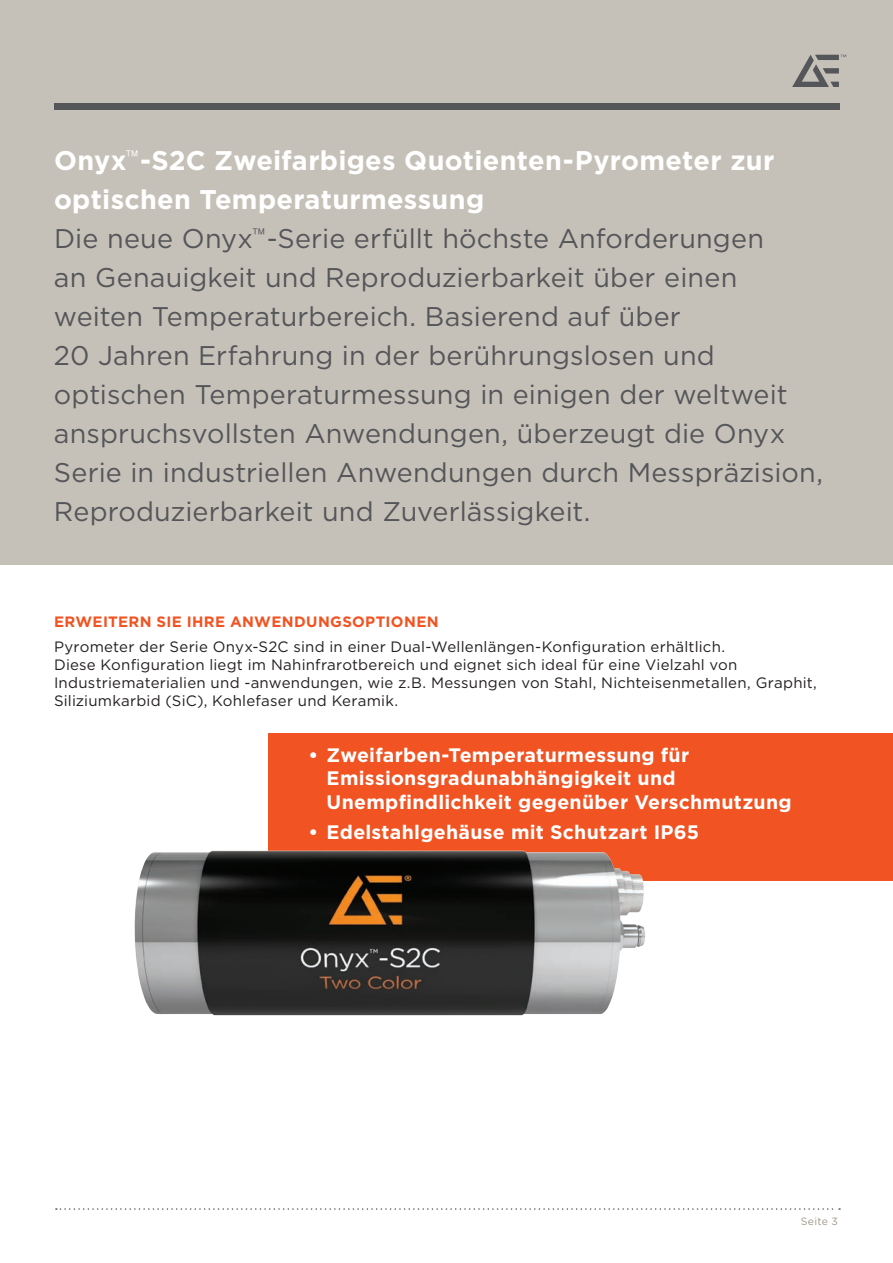
<style>
.page{position:relative;width:893px;height:1263px;background:#fff}
.page>*{position:absolute;margin:0;border:0;box-sizing:border-box;transform-origin:0 0}
.Intro1{font:27px/39px "Gotham";letter-spacing:.005em;color:#55565a}
.Intro1-2{font:700 27px/39px "Gotham";letter-spacing:.01em;color:#fff}
.CalloutBullet{font:700 19.5px/23.4px "Gotham";letter-spacing:.015em;color:#fff}
.body{font:15px/18px "Gotham";letter-spacing:.015em;color:#231f20}
.HeadSub{font:700 15px "Gotham";letter-spacing:.025em;color:#f15322}
.Page_Tan{font:10.5px "Gotham";letter-spacing:.025em;color:#a1988a}
</style>
<div class="page">
<div style="left:268px;top:733px;width:625px;height:147px;background:#f15322"></div>
<img style="left:134px;top:850px;width:525px;height:166px">
<svg style="left:56px;top:1208px;width:784px;height:2px"></svg>
<div style="left:0;top:0;width:893px;height:565px;background:#c6c1b8"></div>
<svg style="left:792px;top:55px;width:54px;height:32px"></svg>
<div style="left:54px;top:103px;width:785px;height:6px;background:#55565a"></div>
<p class="Intro1-2" style="left:54px;top:141px;width:722px">Onyx -S2C Zweifarbiges Quotienten-Pyrometer zur optischen Temperaturmessung</p>
<p class="Intro1" style="left:54px;top:218px;width:770px">Die neue Onyx -Serie erfüllt höchste Anforderungen<br>an Genauigkeit und Reproduzierbarkeit über einen weiten Temperaturbereich. Basierend auf über<br>20 Jahren Erfahrung in der berührungslosen und optischen Temperaturmessung in einigen der weltweit anspruchsvollsten Anwendungen, überzeugt die Onyx Serie in industriellen Anwendungen durch Messpräzision, Reproduzierbarkeit und Zuverlässigkeit.</p>
<p class="HeadSub" style="left:54px;top:612px;width:386px">ERWEITERN SIE IHRE ANWENDUNGSOPTIONEN</p>
<p class="body" style="left:54px;top:637px;width:764px">Pyrometer der Serie Onyx-S2C sind in einer Dual-Wellenlängen-Konfiguration erhältlich.<br>Diese Konfiguration liegt im Nahinfrarotbereich und eignet sich ideal für eine Vielzahl von Industriematerialien und -anwendungen, wie z.B. Messungen von Stahl, Nichteisenmetallen, Graphit, Siliziumkarbid (SiC), Kohlefaser und Keramik.</p>
<p class="CalloutBullet" style="left:327px;top:743px;width:467px;text-indent:-18px">• Zweifarben-Temperaturmessung für<br>Emissionsgradunabhängigkeit und<br>Unempfindlichkeit gegenüber Verschmutzung</p>
<p class="CalloutBullet" style="left:309px;top:820px;width:392px">• Edelstahlgehäuse mit Schutzart IP65</p>
<p class="Page_Tan" style="left:801px;top:1214px;width:38px">Seite 3</p>
</div>
